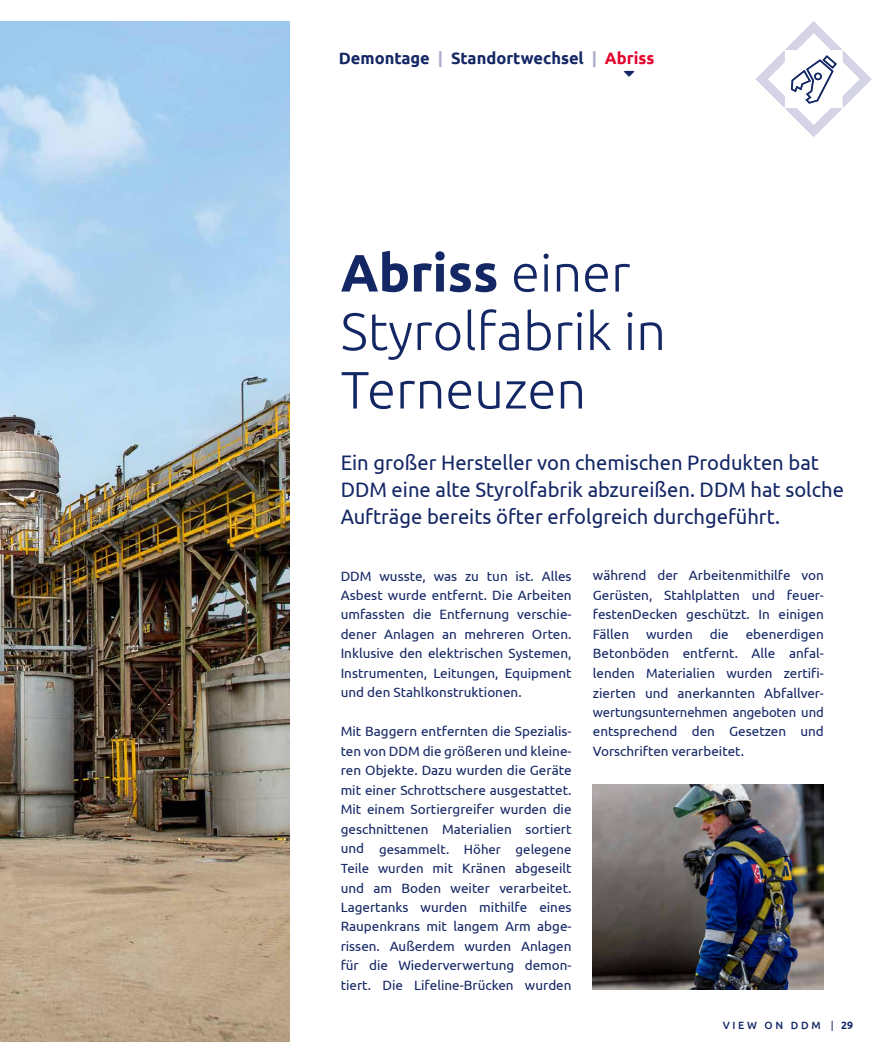
<style>
.page{position:relative;width:893px;height:1063px;background:#fff}
.page>*{position:absolute;margin:0;border:0;box-sizing:border-box;transform-origin:0 0}
.t1{font:300 52.5px/58.5px "Ubuntu";color:#142765}
.t2{font:21px/27px "Ubuntu";color:#142765;scale:.96 1}
.t3{font:700 16.5px "Ubuntu";color:#142765}
.t4{font:13.5px/19.5px "Ubuntu";color:#142765;text-align:justify}
.t5{font:13.2px "Ubuntu";color:#142765}
.t6{font:500 10.5px "Ubuntu";letter-spacing:.25em;color:#142765}
.s1{color:#acadcc}
.s2{color:#e4002c}
.s3{font-weight:700}
.s4{font-size:13.5px}
.s5{font-size:13.2px}
.s6{font-weight:400}
</style>
<div class="page">
<svg style="left:756px;top:21px;width:116px;height:116px"></svg>
<img style="left:0;top:21px;width:289px;height:1021px">
<img style="left:592px;top:784px;width:232px;height:206px">
<p class="t3" style="left:339px;top:48px;width:317px">Demontage <span class="s1">|</span> Standortwechsel <span class="s1">|</span> <span class="s2">Abriss</span></p>
<h1 class="t1" style="left:341px;top:242px;width:327px"><span class="s3">Abriss</span> einer<br>Styrolfabrik in<br>Terneuzen</h1>
<h2 class="t2" style="left:341px;top:448px;width:526px">Ein großer Hersteller von chemischen Produkten bat<br>DDM eine alte Styrolfabrik abzureißen. DDM hat solche<br>Aufträge bereits öfter erfolgreich durchgeführt.</h2>
<p class="t4" style="left:341px;top:566px;width:232px">DDM wusste, was zu tun ist. Alles Asbest wurde entfernt. Die Arbeiten umfassten die Entfernung verschie&shy;dener Anlagen an mehreren Orten.<br>Inklusive den elektrischen Systemen, Instrumenten, Leitungen, Equipment und den Stahlkonstruktionen.</p>
<p class="t4" style="left:341px;top:721px;width:232px">Mit Baggern entfernten die Spezialis&shy;ten von DDM die größeren und kleine&shy;ren Objekte. Dazu wurden die Geräte mit einer Schrottschere ausgestattet.<br>Mit einem Sortiergreifer wurden die geschnittenen Materialien sortiert</p>
<p class="t5" style="left:341px;top:841px;width:232px"><span class="s4">und</span> gesammelt. Höher gelegene</p>
<p class="t4" style="left:341px;top:858px;width:232px"><span class="s5">Teile wurden</span> mit Kränen abgeseilt und am Boden weiter verarbeitet.<br>Lagertanks wurden mithilfe eines Raupenkrans mit langem Arm abge&shy;rissen. Außerdem wurden Anlagen für die Wiederverwertung demon&shy;tiert. Die Lifeline-Brücken wurden</p>
<p class="t4" style="left:593px;top:566px;width:232px">während der Arbeitenmithilfe von Gerüsten, Stahlplatten und feuer&shy;festenDecken geschützt. In einigen Fällen</p>
<p class="t4" style="left:593px;top:624px;width:232px;text-align:left;text-indent:153px">ebenerdigen<br>Betonböden entfernt. Alle anfal-- lenden Materialien wurden zertifi&shy;zierten und anerkannten Abfallver&shy;wertungsunternehmen angeboten und entsprechend den Gesetzen und<br>Vorschriften verarbeitet.</p>
<p class="t4" style="left:646px;top:624px;width:48px">wurden</p>
<p class="t4" style="left:710px;top:624px;width:20px">die</p>
<p class="t6" style="left:723px;top:1018px;width:132px">VIEW ON DDM <span class="s6">|</span> <span class="s3">29</span></p>
</div>
